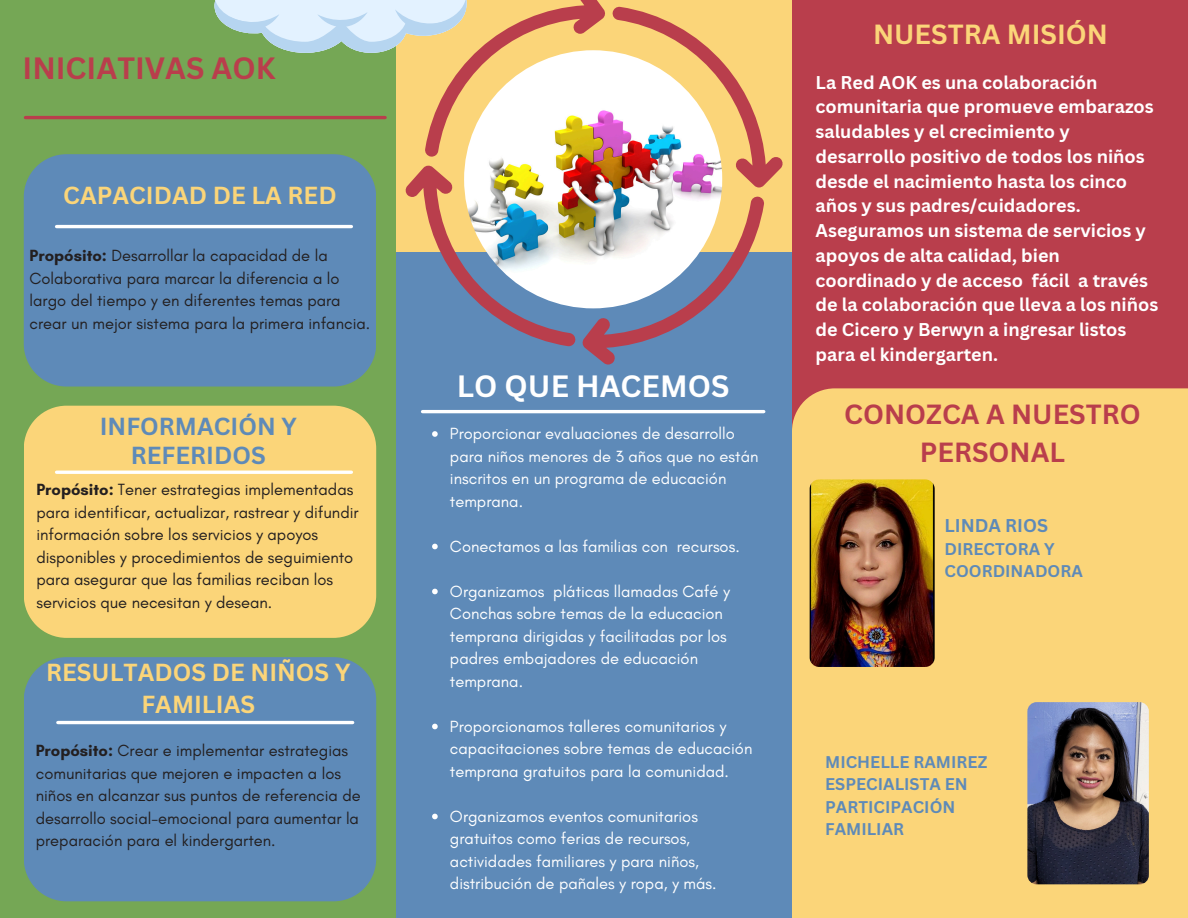
<style>
.page{position:relative;width:1188px;height:918px;background:#b93e4c}
.page>*{position:absolute;margin:0;border:0;box-sizing:border-box;transform-origin:0 0}
.t1{font:700 30px "Canva Sans";color:#b93e4c}
.t2{font:700 30px "Canva Sans";color:#fff}
.t3{font:700 27px/37.2px "Canva Sans";color:#b93e4c;text-align:center}
.t4{font:700 27px "Canva Sans";color:#fbd579}
.t5{font:700 24px/32.7px "Canva Sans";color:#fbd579;text-align:center}
.t6{font:700 24px "Canva Sans";color:#5e8ab8}
.t7{font:700 18px/24.8px "Canva Sans";color:#fff}
.t8{font:700 18px "Canva Sans";color:#5e8ab8}
.t9{font:16.5px/22.5px "Glacial Indifference";color:#231f20}
.t10{font:16.5px/22.5px "Glacial Indifference";color:#fff}
.t11{font:700 16.5px/22.5px "Canva Sans";color:#5e8ab8}
.s1{font-weight:700}
</style>
<div class="page">
<div style="left:396px;top:0;width:396px;height:918px;background:#5e8ab8"></div>
<div style="left:396px;top:0;width:396px;height:252px;background:#fbd579"></div>
<div style="left:0;top:0;width:396px;height:918px;background:#75a755"></div>
<div style="left:24px;top:154px;width:352px;height:233px;background:#5e8ab8"></div>
<div style="left:792px;top:388px;width:396px;height:530px;background:#fbd579"></div>
<hr style="left:57px;top:225px;width:294px;height:3px;background:#fff">
<hr style="left:25px;top:116px;width:360px;height:3px;background:#b93e4c">
<div style="left:24px;top:406px;width:352px;height:232px;background:#fbd579"></div>
<hr style="left:57px;top:471px;width:294px;height:3px;background:#fff">
<hr style="left:423px;top:410px;width:341px;height:3px;background:#fff">
<div style="left:24px;top:657px;width:352px;height:244px;background:#5e8ab8"></div>
<hr style="left:58px;top:721px;width:295px;height:3px;background:#fff">
<svg style="left:214px;top:0;width:191px;height:53px"></svg>
<img style="left:810px;top:479px;width:125px;height:188px;border-radius:10px">
<img style="left:1027px;top:702px;width:122px;height:182px;border-radius:9px">
<svg style="left:405px;top:0;width:378px;height:364px"></svg>
<svg style="left:432px;top:431px;width:6px;height:6px"></svg>
<svg style="left:432px;top:544px;width:6px;height:5px"></svg>
<svg style="left:432px;top:589px;width:6px;height:5px"></svg>
<svg style="left:432px;top:724px;width:6px;height:5px"></svg>
<svg style="left:432px;top:814px;width:6px;height:5px"></svg>
<p class="t1" style="left:23px;top:47px;width:254px">INICIATIVAS AOK</p>
<h1 class="t5" style="left:63px;top:178px;width:275px">CAPACIDAD DE LA RED</h1>
<p class="t9" style="left:30px;top:244px;width:342px"><span class="s1">Propósito:</span> Desarrollar la capacidad de la Colaborativa para marcar la diferencia a lo largo del tiempo y en diferentes temas para crear un mejor sistema para la primera infancia.</p>
<p class="t6" style="left:100px;top:409px;width:199px">INFORMACIÓN Y</p>
<h1 class="t6" style="left:131px;top:439px;width:136px">REFERIDOS</h1>
<p class="t9" style="left:36px;top:478px;width:324px"><span class="s1">Propósito:</span> Tener estrategias implementadas para identificar, actualizar, rastrear y difundir información sobre los servicios y apoyos disponibles y procedimientos de seguimiento para asegurar que las familias reciban los servicios que necesitan y desean.</p>
<p class="t5" style="left:46px;top:655px;width:306px">RESULTADOS DE NIÑOS Y<br>FAMILIAS</p>
<p class="t9" style="left:36px;top:739px;width:326px"><span class="s1">Propósito:</span> Crear e implementar estrategias comunitarias que mejoren e impacten a los niños en alcanzar sus puntos de referencia de desarrollo social-emocional para aumentar la preparación para el kindergarten.</p>
<h1 class="t2" style="left:457px;top:365px;width:274px">LO QUE HACEMOS</h1>
<h2 class="t10" style="left:450px;top:422px;width:310px">Proporcionar evaluaciones de desarrollo para niños menores de 3 años que no están inscritos en un programa de educación temprana.</h2>
<p class="t10" style="left:450px;top:535px;width:291px">Conectamos a las familias con recursos.</p>
<p class="t10" style="left:450px;top:580px;width:282px">Organizamos pláticas llamadas Café y<br>Conchas sobre temas de la educacion temprana dirigidas y facilitadas por los padres embajadores de educación temprana.</p>
<h2 class="t10" style="left:450px;top:715px;width:304px">Proporcionamos talleres comunitarios y capacitaciones sobre temas de educación temprana gratuitos para la comunidad.</h2>
<p class="t10" style="left:450px;top:805px;width:268px">Organizamos eventos comunitarios gratuitos como ferias de recursos, actividades familiares y para niños, distribución de pañales y ropa, y más.</p>
<p class="t4" style="left:873px;top:15px;width:236px">NUESTRA MISIÓN</p>
<p class="t7" style="left:816px;top:69px;width:344px">La Red AOK es una colaboración comunitaria que promueve embarazos saludables y el crecimiento y desarrollo positivo de todos los niños desde el nacimiento hasta los cinco años y sus padres/cuidadores.<br>Aseguramos un sistema de servicios y apoyos de alta calidad, bien coordinado y de acceso fácil a través de la colaboración que lleva a los niños de Cicero y Berwyn a ingresar listos para el kindergarten.</p>
<p class="t3" style="left:844px;top:395px;width:298px">CONOZCA A NUESTRO<br>PERSONAL</p>
<h4 class="t8" style="left:944px;top:513px;width:105px">LINDA RIOS</h4>
<h4 class="t11" style="left:944px;top:537px;width:140px">DIRECTORA Y<br>COORDINADORA</h4>
<h3 class="t11" style="left:825px;top:750px;width:164px">MICHELLE RAMIREZ<br>ESPECIALISTA EN<br>PARTICIPACIÓN<br>FAMILIAR</h3>
</div>
